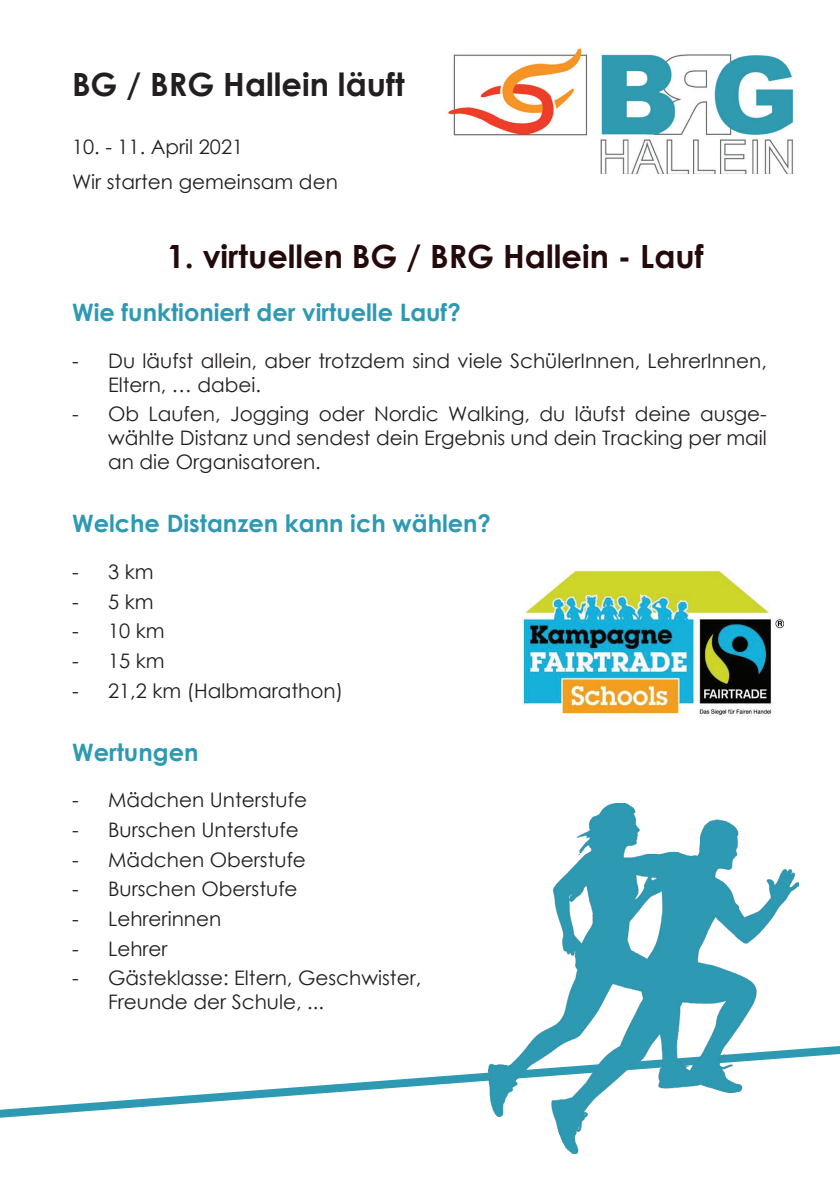
<style>
.page{position:relative;width:840px;height:1191px;background:#fff}
.page>*{position:absolute;margin:0;border:0;box-sizing:border-box;transform-origin:0 0}
.t1{font:700 32px "Century Gothic";color:#240a0b}
.t2{font:700 32px "Century Gothic";color:#231f20}
.t3{font:700 24px "Century Gothic";color:#2d99b3}
.t4{font:20px/24px "Century Gothic";color:#231f20}
</style>
<div class="page">
<img style="left:448px;top:48px;width:346px;height:126px">
<img style="left:522px;top:570px;width:260px;height:146px">
<svg style="left:0;top:1046px;width:839px;height:72px"></svg>
<img style="left:488px;top:803px;width:310px;height:350px">
<h1 class="t2" style="left:72px;top:60px;width:334px">BG / BRG Hallein läuft</h1>
<p class="t4" style="left:72px;top:129px;width:267px;line-height:35.4px">10. - 11. April 2021<br>Wir starten gemeinsam den</p>
<h1 class="t1" style="left:167px;top:232px;width:538px">1. virtuellen BG / BRG Hallein - Lauf</h1>
<p class="t3" style="left:72px;top:294px;width:390px">Wie funktioniert der virtuelle Lauf?</p>
<p class="t4" style="left:108px;top:348px;width:660px;text-indent:-36px">- Du läufst allein, aber trotzdem sind viele SchülerInnen, LehrerInnen,<br>Eltern, … dabei.</p>
<p class="t4" style="left:108px;top:402px;width:660px;text-align:justify;text-indent:-36px">- Ob Laufen, Jogging oder Nordic Walking, du läufst deine ausge&shy;wählte Distanz und sendest dein Ergebnis und dein Tracking per mail an die Organisatoren.</p>
<p class="t3" style="left:72px;top:505px;width:420px">Welche Distanzen kann ich wählen?</p>
<p class="t4" style="left:72px;top:559px;width:83px">- 3 km</p>
<p class="t4" style="left:72px;top:589px;width:83px">- 5 km</p>
<p class="t4" style="left:72px;top:619px;width:94px">- 10 km</p>
<p class="t4" style="left:72px;top:648px;width:94px">- 15 km</p>
<p class="t4" style="left:72px;top:678px;width:272px">- 21,2 km (Halbmarathon)</p>
<p class="t3" style="left:72px;top:733px;width:128px">Wertungen</p>
<p class="t4" style="left:72px;top:787px;width:236px">- Mädchen Unterstufe</p>
<p class="t4" style="left:72px;top:817px;width:228px">- Burschen Unterstufe</p>
<p class="t4" style="left:72px;top:847px;width:235px">- Mädchen Oberstufe</p>
<p class="t4" style="left:72px;top:876px;width:227px">- Burschen Oberstufe</p>
<p class="t4" style="left:72px;top:906px;width:151px">- Lehrerinnen</p>
<p class="t4" style="left:72px;top:936px;width:97px">- Lehrer</p>
<p class="t4" style="left:108px;top:965px;width:314px;text-indent:-36px">- Gästeklasse: Eltern, Geschwister,<br>Freunde der Schule, ...</p>
</div>
